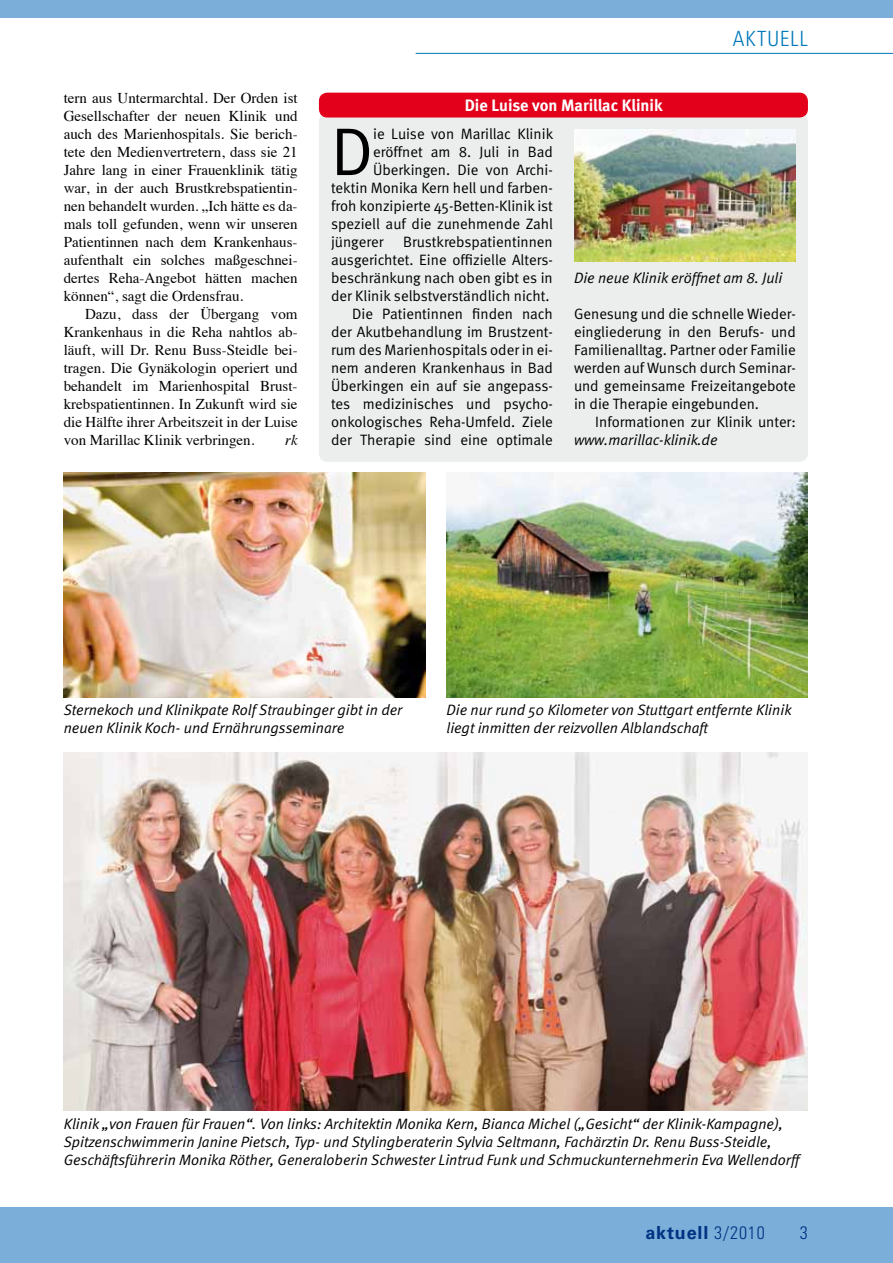
<style>
.page{position:relative;width:893px;height:1263px;background:#fff}
.page>*{position:absolute;margin:0;border:0;box-sizing:border-box;transform-origin:0 0}
.t1{font:67.5px "Meta Normal";color:#000}
.t2{font:300 condensed 21px "Univers";letter-spacing:.05em;color:#0078bb}
.t3{font:300 condensed 18px "Univers";letter-spacing:.05em;color:#003382}
.t4{font:700 18px "Univers";letter-spacing:.05em;color:#003382}
.t5{font:700 16.5px "Meta";color:#fff}
.t6{font:15px/18px "Meta Normal";color:#000;text-align:right}
.t7{font:15px/18px "Times";color:#000;text-align:justify}
.t8{font:italic 15px/18px "Meta Normal";color:#000}
.t9{font:italic 15px "Times";color:#000}
.s1{font-weight:300;font-stretch:condensed}
</style>
<div class="page">
<div style="left:0;top:0;width:893px;height:17px;background:#7bafda"></div>
<div style="left:0;top:1208px;width:893px;height:55px;background:#7bafda"></div>
<hr style="left:416px;top:53px;width:477px;height:1px;background:#0078bb">
<div style="left:319px;top:113px;width:489px;height:349px;background:#eceded;border-radius:9px"></div>
<div style="left:319px;top:93px;width:489px;height:25px;background:#e2001a;border-radius:9px"></div>
<img style="left:574px;top:130px;width:222px;height:131px">
<img style="left:64px;top:752px;width:744px;height:358px">
<img style="left:64px;top:472px;width:361px;height:225px">
<img style="left:446px;top:472px;width:362px;height:225px">
<p class="t7" style="left:64px;top:88px;width:235px">tern aus Untermarchtal. Der Orden ist Gesellschafter der neuen Klinik und auch des Marienhospitals. Sie berich&shy;tete den Medienvertretern, dass sie 21<br>Jahre lang in einer Frauenklinik tätig war, in der auch Brustkrebspatientin&shy;nen behandelt wurden. „Ich hätte es da&shy;mals toll gefunden, wenn wir unseren Patientinnen nach dem Krankenhaus&shy;aufenthalt ein solches maßgeschnei&shy;dertes Reha-Angebot hätten machen können“, sagt die Ordensfrau.</p>
<p class="t7" style="left:64px;top:304px;width:235px;text-indent:21px">Dazu, dass der Übergang vom Krankenhaus in die Reha nahtlos ab&shy;läuft, will Dr. Renu Buss-Steidle bei&shy;tragen. Die Gynäkologin operiert und behandelt im Marienhospital Brust&shy;krebspatientinnen. In Zukunft wird sie die Hälfte ihrer Arbeitszeit in der Luise von Marillac Klinik verbringen.</p>
<p class="t9" style="left:285px;top:427px;width:14px">rk</p>
<p class="t5" style="left:465px;top:96px;width:199px">Die Luise von Marillac Klinik</p>
<h2 class="t2" style="left:733px;top:26px;width:77px">AKTUELL</h2>
<h1 class="t1" style="left:331px;top:113px;width:44px">D</h1>
<p class="t6" style="left:373px;top:125px;width:182px">ie Luise von Marillac Klinik</p>
<p class="t6" style="left:373px;top:143px;width:181px">eröffnet am 8. Juli in Bad</p>
<p class="t6" style="left:373px;top:161px;width:181px">Überkingen. Die von Archi-</p>
<p class="t6" style="left:331px;top:179px;width:223px">tektin Monika Kern hell und farben-</p>
<p class="t6" style="left:331px;top:197px;width:223px">froh konzipierte 45-Betten-Klinik ist</p>
<p class="t6" style="left:331px;top:215px;width:223px">speziell auf die zunehmende Zahl</p>
<p class="t6" style="left:331px;top:233px;width:54px">jüngerer</p>
<p class="t6" style="left:331px;top:233px;width:223px">Brustkrebspatientinnen ausgerichtet. Eine offizielle Alters&shy;beschränkung nach oben gibt es in der Klinik selbstverständlich nicht.<br>Die Patientinnen finden nach der Akutbehandlung im Brustzent&shy;rum des Marienhospitals oder in ei&shy;nem anderen Krankenhaus in Bad Überkingen ein auf sie angepass&shy;tes medizinisches und psycho&shy;onkologisches Reha-Umfeld. Ziele der Therapie sind eine optimale</p>
<p class="t8" style="left:574px;top:269px;width:210px">Die neue Klinik eröffnet am 8. Juli</p>
<p class="t6" style="left:574px;top:305px;width:223px;text-align:justify">Genesung und die schnelle Wieder&shy;eingliederung in den Berufs- und Familienalltag. Partner oder Familie werden auf Wunsch durch Seminar&shy;und gemeinsame Freizeitangebote in die Therapie eingebunden.</p>
<p class="t6" style="left:595px;top:413px;width:202px">Informationen zur Klinik unter:</p>
<p class="t8" style="left:574px;top:431px;width:145px">www.marillac-klinik.de</p>
<p class="t8" style="left:64px;top:701px;width:340px">Sternekoch und Klinikpate Rolf Straubinger gibt in der neuen Klinik Koch- und Ernährungsseminare</p>
<p class="t8" style="left:446px;top:701px;width:346px">Die nur rund 50 Kilometer von Stuttgart entfernte Klinik liegt inmitten der reizvollen Alblandschaft</p>
<p class="t8" style="left:64px;top:1115px;width:737px">Klinik „von Frauen für Frauen“. Von links: Architektin Monika Kern, Bianca Michel („Gesicht“ der Klinik-Kampagne),<br>Spitzenschwimmerin Janine Pietsch, Typ- und Stylingberaterin Sylvia Seltmann, Fachärztin Dr. Renu Buss-Steidle,<br>Geschäftsführerin Monika Röther, Generaloberin Schwester Lintrud Funk und Schmuckunternehmerin Eva Wellendorff</p>
<p class="t4" style="left:645px;top:1222px;width:78px">aktuell <span class="s1">4</span></p>
<p class="t3" style="left:748px;top:1222px;width:18px">09</p>
<p class="t3" style="left:714px;top:1222px;width:52px">3/2010</p>
<p class="t3" style="left:800px;top:1222px;width:9px">3</p>
</div>
